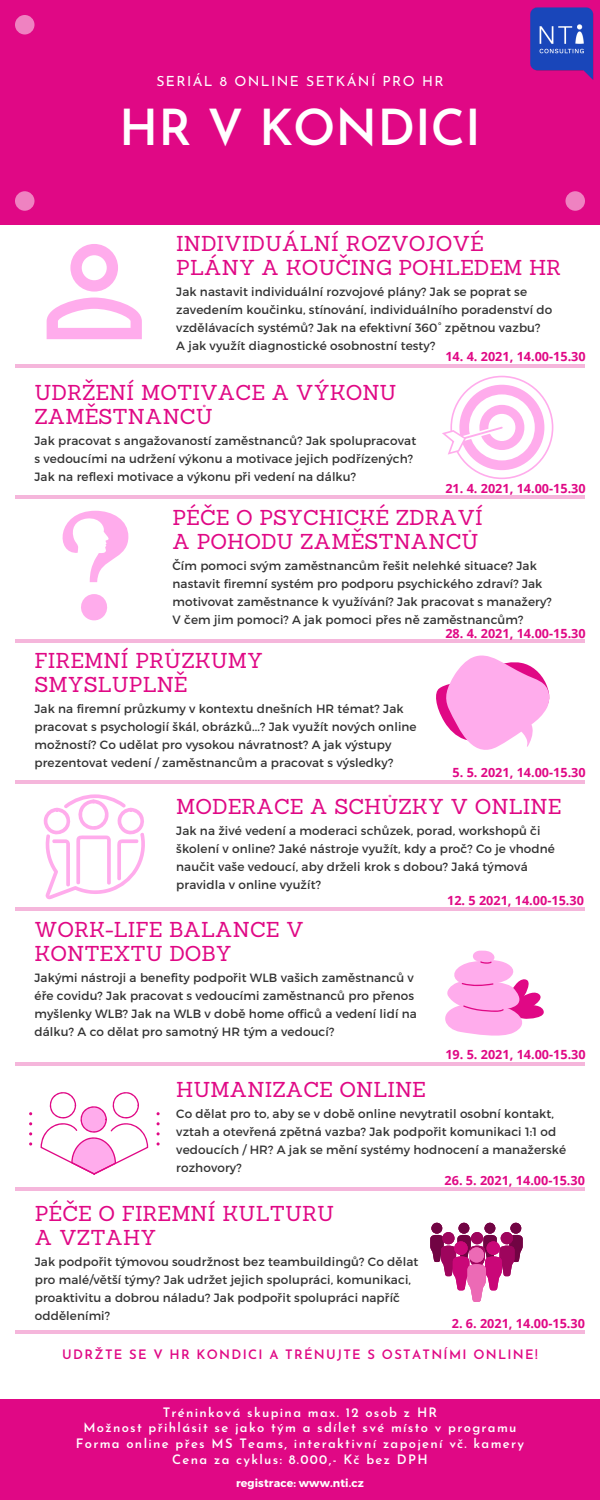
<style>
.page{position:relative;width:600px;height:1500px;background:#fff}
.page>*{position:absolute;margin:0;border:0;box-sizing:border-box;transform-origin:0 0}
.t1{font:600 49.5px "Josefin Sans";color:#fff}
.t2{font:21px/24px "Sanchez";color:#e00885}
.t3{font:14px "Josefin Sans";letter-spacing:.1em;color:#fff}
.t4{font:600 13px "Josefin Sans";letter-spacing:.1em;color:#fff}
.t5{font:600 13px "Josefin Sans";letter-spacing:.1em;color:#e00885}
.t6{font:700 12.7px "Open Sans";color:#e00885}
.t7{font:12px/18px "Montserrat";letter-spacing:.01em;color:#333}
.t8{font:700 11px "Montserrat";letter-spacing:.01em;color:#fff}
</style>
<div class="page">
<div style="left:0;top:0;width:600px;height:225px;background:#e00885"></div>
<div style="left:15px;top:15px;width:19px;height:19px;background:#ef82c1;border-radius:50%"></div>
<div style="left:566px;top:191px;width:19px;height:20px;background:#ef82c1;border-radius:50%"></div>
<div style="left:15px;top:191px;width:19px;height:20px;background:#ef82c1;border-radius:50%"></div>
<hr style="left:15px;top:364px;width:570px;height:4px;background:#f5b6db">
<div style="left:0;top:1400px;width:600px;height:100px;background:#e00885"></div>
<hr style="left:15px;top:495px;width:570px;height:4px;background:#f5b6db">
<svg style="left:81px;top:594px;width:27px;height:27px"></svg>
<svg style="left:62px;top:511px;width:66px;height:71px"></svg>
<svg style="left:47px;top:244px;width:95px;height:95px"></svg>
<svg style="left:442px;top:376px;width:111px;height:103px"></svg>
<hr style="left:15px;top:639px;width:570px;height:4px;background:#f5b6db">
<svg style="left:436px;top:655px;width:113px;height:95px"></svg>
<hr style="left:15px;top:780px;width:570px;height:4px;background:#f5b6db">
<hr style="left:15px;top:907px;width:570px;height:3px;background:#e00885">
<svg style="left:44px;top:794px;width:101px;height:105px"></svg>
<svg style="left:445px;top:950px;width:99px;height:86px"></svg>
<svg style="left:41px;top:1092px;width:107px;height:83px"></svg>
<svg style="left:29px;top:1142px;width:3px;height:4px"></svg>
<svg style="left:430px;top:1223px;width:93px;height:79px"></svg>
<svg style="left:469px;top:1247px;width:15px;height:16px"></svg>
<hr style="left:15px;top:1062px;width:570px;height:4px;background:#f5b6db">
<hr style="left:15px;top:1188px;width:570px;height:3px;background:#e00885">
<hr style="left:15px;top:1330px;width:570px;height:4px;background:#f5b6db">
<img style="left:530px;top:7px;width:64px;height:73px">
<p class="t3" style="left:156px;top:75px;width:289px">SERIÁL 8 ONLINE SETKÁNÍ PRO HR</p>
<p class="t1" style="left:119px;top:108px;width:363px">HR V KONDICI</p>
<p class="t2" style="left:176px;top:231px;width:387px">INDIVIDUÁLNÍ ROZVOJOVÉ<br>PLÁNY A KOUČING POHLEDEM HR</p>
<p class="t7" style="left:176px;top:282px;width:377px">Jak nastavit individuální rozvojové plány? Jak se poprat se zavedením koučinku, stínování, individuálního poradenství do vzdělávacích systémů? Jak na efektivní 360° zpětnou vazbu?</p>
<p class="t7" style="left:176px;top:336px;width:261px">A jak využít diagnostické osobnostní testy?</p>
<p class="t6" style="left:445px;top:348px;width:142px">14. 4. 2021, 14.00-15.30</p>
<p class="t2" style="left:34px;top:381px;width:364px">UDRŽENÍ MOTIVACE A VÝKONU<br>ZAMĚSTNANCŮ</p>
<p class="t7" style="left:34px;top:431px;width:383px">Jak pracovat s angažovaností zaměstnanců? Jak spolupracovat s vedoucími na udržení výkonu a motivace jejich podřízených?<br>Jak na reflexi motivace a výkonu při vedení na dálku?</p>
<p class="t6" style="left:445px;top:479px;width:142px">21. 4. 2021, 14.00-15.30</p>
<p class="t2" style="left:172px;top:505px;width:312px">PÉČE O PSYCHICKÉ ZDRAVÍ</p>
<p class="t2" style="left:172px;top:529px;width:308px">A POHODU ZAMĚSTNANCŮ</p>
<p class="t7" style="left:172px;top:556px;width:381px">Čím pomoci svým zaměstnancům řešit nelehké situace? Jak nastavit firemní systém pro podporu psychického zdraví? Jak motivovat zaměstnance k využívání? Jak pracovat s manažery?</p>
<p class="t7" style="left:172px;top:610px;width:353px">V čem jim pomoci? A jak pomoci přes ně zaměstnancům?</p>
<p class="t6" style="left:445px;top:624px;width:142px">28. 4. 2021, 14.00-15.30</p>
<p class="t2" style="left:34px;top:649px;width:230px">FIREMNÍ PRŮZKUMY<br>SMYSLUPLNĚ</p>
<p class="t7" style="left:34px;top:699px;width:384px">Jak na firemní průzkumy v kontextu dnešních HR témat? Jak pracovat s psychologií škál, obrázků...? Jak využít nových online možností? Co udělat pro vysokou návratnost? A jak výstupy prezentovat vedení / zaměstnancům a pracovat s výsledky?</p>
<p class="t2" style="left:176px;top:794px;width:387px">MODERACE A SCHŮZKY V ONLINE</p>
<p class="t7" style="left:176px;top:821px;width:380px">Jak na živé vedení a moderaci schůzek, porad, workshopů či školení v online? Jaké nástroje využít, kdy a proč? Co je vhodné naučit vaše vedoucí, aby drželi krok s dobou? Jaká týmová pravidla v online využít?</p>
<p class="t6" style="left:453px;top:764px;width:135px">5. 5. 2021, 14.00-15.30</p>
<p class="t2" style="left:34px;top:917px;width:271px">WORK-LIFE BALANCE V<br>KONTEXTU DOBY</p>
<p class="t7" style="left:34px;top:968px;width:384px">Jakými nástroji a benefity podpořit WLB vašich zaměstnanců v éře covidu? Jak pracovat s vedoucími zaměstnanců pro přenos myšlenky WLB? Jak na WLB v době home officů a vedení lidí na dálku? A co dělat pro samotný HR tým a vedoucí?</p>
<p class="t6" style="left:447px;top:892px;width:138px">12. 5 2021, 14.00-15.30</p>
<p class="t6" style="left:445px;top:1045px;width:142px">19. 5. 2021, 14.00-15.30</p>
<p class="t2" style="left:176px;top:1078px;width:251px">HUMANIZACE ONLINE</p>
<p class="t7" style="left:176px;top:1104px;width:391px">Co dělat pro to, aby se v době online nevytratil osobní kontakt, vztah a otevřená zpětná vazba? Jak podpořit komunikaci 1:1 od vedoucích / HR? A jak se mění systémy hodnocení a manažerské rozhovory?</p>
<p class="t6" style="left:445px;top:1171px;width:142px">26. 5. 2021, 14.00-15.30</p>
<p class="t2" style="left:35px;top:1202px;width:301px">PÉČE O FIREMNÍ KULTURU</p>
<p class="t2" style="left:35px;top:1226px;width:123px">A VZTAHY</p>
<p class="t7" style="left:35px;top:1252px;width:385px">Jak podpořit týmovou soudržnost bez teambuildingů? Co dělat pro malé/větší týmy? Jak udržet jejich spolupráci, komunikaci, proaktivitu a dobrou náladu? Jak podpořit spolupráci napříč odděleními?</p>
<p class="t6" style="left:452px;top:1314px;width:135px">2. 6. 2021, 14.00-15.30</p>
<p class="t5" style="left:62px;top:1350px;width:477px">UDRŽTE SE V HR KONDICI A TRÉNUJTE S OSTATNÍMI ONLINE!</p>
<p class="t4" style="left:163px;top:1407px;width:276px">Tréninková skupina max. 12 osob z HR</p>
<p class="t4" style="left:83px;top:1423px;width:435px">Možnost přihlásit se jako tým a sdílet své místo v programu</p>
<p class="t4" style="left:76px;top:1438px;width:450px">Forma online přes MS Teams, interaktivní zapojení vč. kamery</p>
<p class="t4" style="left:172px;top:1454px;width:257px">Cena za cyklus: 8.000,- Kč bez DPH</p>
<p class="t8" style="left:236px;top:1476px;width:129px">registrace: www.nti.cz</p>
</div>
